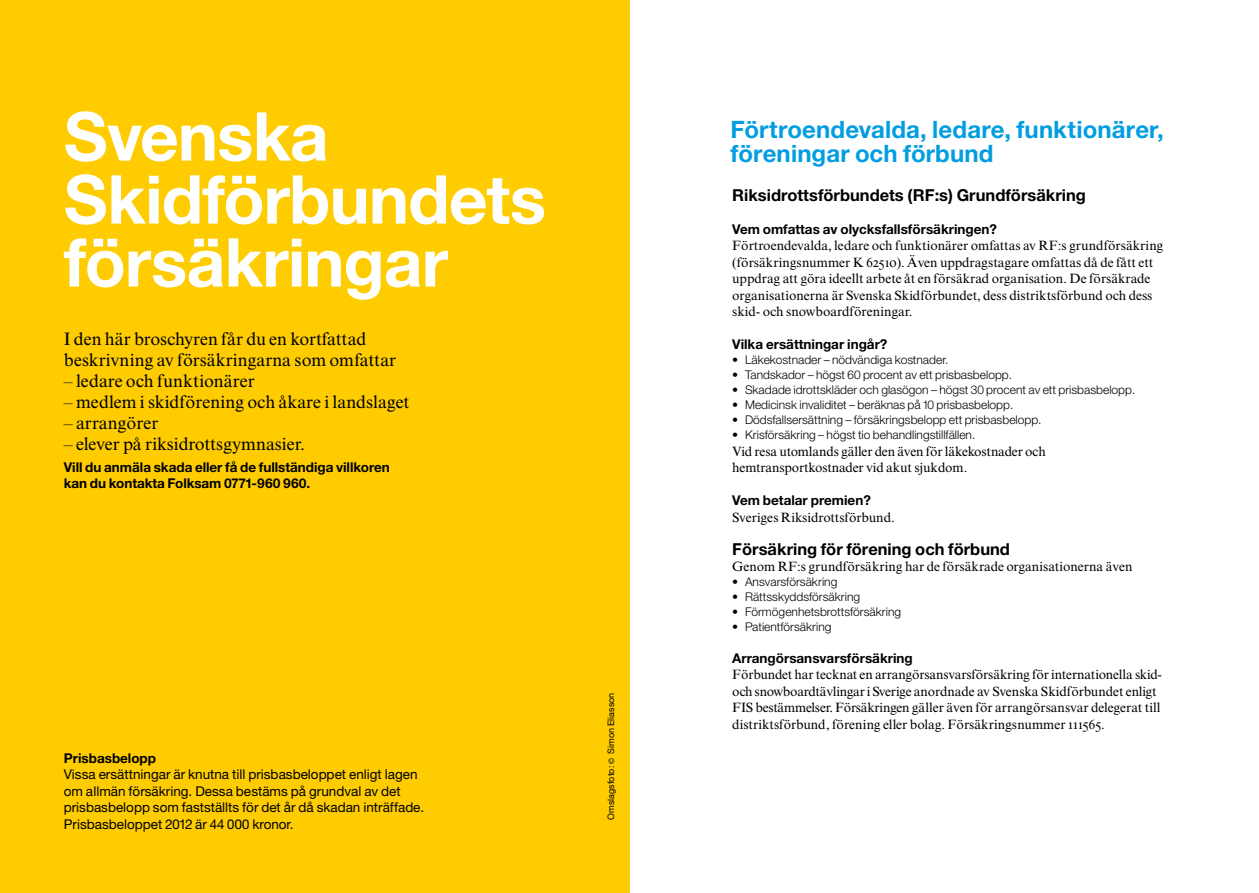
<style>
.page{position:relative;width:1259px;height:893px;background:#fff}
.page>*{position:absolute;margin:0;border:0;box-sizing:border-box;transform-origin:0 0}
.t1{font:700 67.5px/63px "Helvetica Folksam";letter-spacing:-.015em;color:#fff}
.t2{font:700 24px "Helvetica Folksam";letter-spacing:.005em;color:#009ee0}
.t3{font:18px/21px "Times Folksam";color:#000}
.t4{font:700 16.5px "Helvetica Folksam";color:#000}
.t5{font:13.5px/16.5px "Times Folksam";letter-spacing:-.005em;color:#000}
.t6{font:700 13.5px/16.5px "Helvetica Folksam";color:#000}
.t7{font:13.5px/16.5px "Helvetica Folksam";color:#000}
.t8{font:300 12px "Helvetica Folksam";color:#000}
.t9{font:9px "Helvetica Folksam";color:#000}
.s1{font-size:7.5px}
</style>
<div class="page">
<div style="left:0;top:0;width:629px;height:893px;background:#fecc00"></div>
<h1 class="t1" style="left:64px;top:103px;width:266px">Svenska</h1>
<h1 class="t1" style="left:64px;top:166px;width:484px">Skidförbundets försäkringar</h1>
<h3 class="t3" style="left:64px;top:329px;width:334px">I den här broschyren får du en kortfattad beskrivning av försäkringarna som omfattar</h3>
<h3 class="t3" style="left:64px;top:371px;width:192px">– ledare och funktionärer</h3>
<h3 class="t3" style="left:64px;top:392px;width:347px">– medlem i skidförening och åkare i landslaget</h3>
<h3 class="t3" style="left:64px;top:413px;width:96px">– arrangörer</h3>
<h3 class="t3" style="left:64px;top:434px;width:243px">– elever på riksidrottsgymnasier.</h3>
<p class="t6" style="left:64px;top:458px;width:328px">Vill du anmäla skada eller få de fullständiga villkoren kan du kontakta Folksam 0771-960 960.</p>
<p class="t6" style="left:64px;top:749px;width:94px">Prisbasbelopp</p>
<p class="t7" style="left:64px;top:766px;width:362px">Vissa ersättningar är knutna till prisbasbeloppet enligt lagen om allmän försäkring. Dessa bestäms på grundval av det prisbasbelopp som fastställts för det år då skadan inträffade.<br>Prisbasbeloppet 2012 är 44 000 kronor.</p>
<p class="t9" style="left:606px;top:820px;width:129px;rotate:-90deg">Omslagsfoto: <span class="s1">©</span> Simon Eliasson</p>
<h2 class="t2" style="left:730px;top:114px;width:435px">Förtroendevalda, ledare, funktionärer,</h2>
<h2 class="t2" style="left:730px;top:138px;width:265px">föreningar och förbund</h2>
<p class="t4" style="left:732px;top:184px;width:355px">Riksidrottsförbundets (RF:s) Grundförsäkring</p>
<p class="t6" style="left:732px;top:220px;width:266px">Vem omfattas av olycksfallsförsäkringen?</p>
<p class="t5" style="left:732px;top:237px;width:432px">Förtroendevalda, ledare och funktionärer omfattas av RF:s grundförsäkring (försäkringsnummer K 62510). Även uppdragstagare omfattas då de fått ett uppdrag att göra ideellt arbete åt en försäkrad organisation. De försäkrade organisationerna är Svenska Skidförbundet, dess distriktsförbund och dess skid- och snowboardföreningar.</p>
<p class="t6" style="left:732px;top:336px;width:157px">Vilka ersättningar ingår?</p>
<p class="t8" style="left:732px;top:353px;width:217px">• Läkekostnader – nödvändiga kostnader.</p>
<p class="t8" style="left:732px;top:368px;width:281px">• Tandskador – högst 60 procent av ett prisbasbelopp.</p>
<p class="t8" style="left:732px;top:383px;width:404px">• Skadade idrottskläder och glasögon – högst 30 procent av ett prisbasbelopp.</p>
<p class="t8" style="left:732px;top:398px;width:282px">• Medicinsk invaliditet – beräknas på 10 prisbasbelopp.</p>
<p class="t8" style="left:732px;top:413px;width:311px">• Dödsfallsersättning – försäkringsbelopp ett prisbasbelopp.</p>
<p class="t8" style="left:732px;top:428px;width:244px">• Krisförsäkring – högst tio behandlingstillfällen.</p>
<p class="t5" style="left:732px;top:443px;width:315px">Vid resa utomlands gäller den även för läkekostnader och hemtransportkostnader vid akut sjukdom.</p>
<p class="t6" style="left:732px;top:492px;width:140px">Vem betalar premien?</p>
<p class="t5" style="left:732px;top:509px;width:164px">Sveriges Riksidrottsförbund.</p>
<p class="t4" style="left:732px;top:538px;width:279px">Försäkring för förening och förbund</p>
<p class="t5" style="left:732px;top:558px;width:402px">Genom RF:s grundförsäkring har de försäkrade organisationerna även</p>
<p class="t8" style="left:732px;top:575px;width:107px">• Ansvarsförsäkring</p>
<p class="t8" style="left:732px;top:590px;width:129px">• Rättsskyddsförsäkring</p>
<p class="t8" style="left:732px;top:605px;width:170px">• Förmögenhetsbrottsförsäkring</p>
<p class="t8" style="left:732px;top:620px;width:101px">• Patientförsäkring</p>
<p class="t6" style="left:732px;top:649px;width:182px">Arrangörsansvarsförsäkring</p>
<p class="t5" style="left:732px;top:666px;width:431px">Förbundet har tecknat en arrangörsansvarsförsäkring för internationella skid&shy;och snowboardtävlingar i Sverige anordnade av Svenska Skidförbundet enligt FIS bestämmelser. Försäkringen gäller även för arrangörsansvar delegerat till distriktsförbund, förening eller bolag. Försäkringsnummer 111565.</p>
</div>
